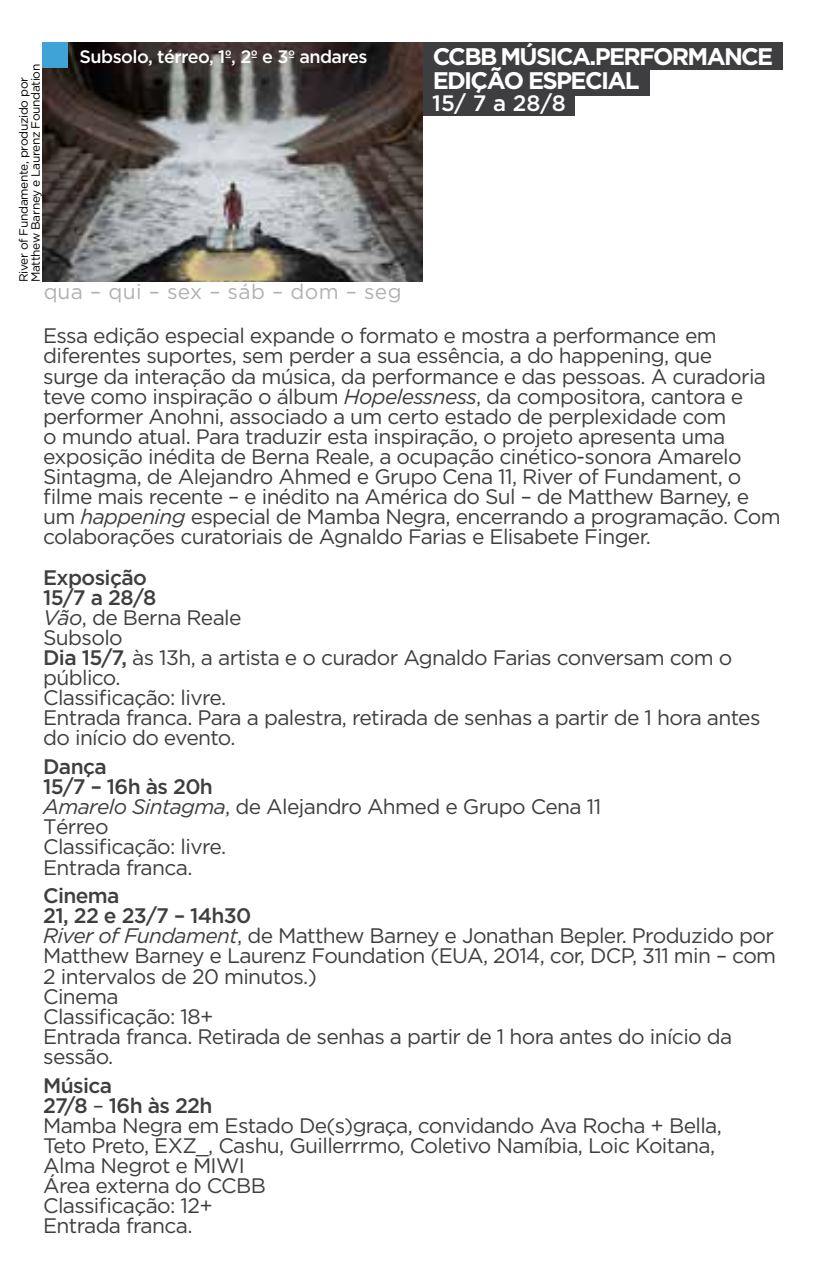
<style>
.page{position:relative;width:825px;height:1276px;background:#fff}
.page>*{position:absolute;margin:0;border:0;box-sizing:border-box;transform-origin:0 0}
.t1{font:700 24px/23.7px "Gotham";letter-spacing:-.07em;color:#fff}
.t2{font:500 22.2px "Gotham";color:#fff}
.t3{font:21px/20.1px "Gotham";letter-spacing:-.03em;color:#3e3d40}
.t4{font:21px "Gotham";letter-spacing:.02em;color:#9c9e9f}
.t5{font:500 18px "Gotham";letter-spacing:-.03em;color:#fff}
.t6{font:12px/12px "Gotham";letter-spacing:-.03em;color:#000}
.s1{font-style:italic}
.s2{font-weight:500}
</style>
<div class="page">
<div style="left:422px;top:43px;width:360px;height:27px;background:#3e3d40"></div>
<div style="left:422px;top:68px;width:227px;height:28px;background:#3e3d40"></div>
<div style="left:422px;top:93px;width:152px;height:23px;background:#3e3d40"></div>
<img style="left:43px;top:43px;width:379px;height:238px">
<svg style="left:42px;top:43px;width:26px;height:25px"></svg>
<p class="t6" style="left:17px;top:282px;width:220px;rotate:-90deg">River of Fundamente, produzido por<br>Matthew Barney e Laurenz Foundation</p>
<p class="t5" style="left:80px;top:46px;width:289px">Subsolo, térreo, 1º, 2º e 3º andares</p>
<p class="t4" style="left:43px;top:280px;width:360px">qua – qui – sex – sáb – dom – seg</p>
<p class="t1" style="left:433px;top:44px;width:342px">CCBB MÚSICA.PERFORMANCE<br>EDIÇÃO ESPECIAL</p>
<p class="t2" style="left:432px;top:91px;width:135px">15/ 7 a 28/8</p>
<p class="t3" style="left:43px;top:325px;width:739px">Essa edição especial expande o formato e mostra a performance em diferentes suportes, sem perder a sua essência, a do happening, que<br>surge da interação da música, da performance e das pessoas. A curadoria teve como inspiração o álbum <span class="s1">Hopelessness</span>, da compositora, cantora e performer Anohni, associado a um certo estado de perplexidade com<br>o mundo atual. Para traduzir esta inspiração, o projeto apresenta uma exposição inédita de Berna Reale, a ocupação cinético-sonora Amarelo Sintagma, de Alejandro Ahmed e Grupo Cena 11, River of Fundament, o filme mais recente – e inédito na América do Sul – de Matthew Barney, e um <span class="s1">happening</span> especial de Mamba Negra, encerrando a programação. Com colaborações curatoriais de Agnaldo Farias e Elisabete Finger.</p>
<p class="t3" style="left:43px;top:567px;width:719px"><span class="s2">Exposição<br>15/7 a 28/8<br></span><span class="s1">Vão</span>, de Berna Reale<br>Subsolo<br><span class="s2">Dia 15/7,</span> às 13h, a artista e o curador Agnaldo Farias conversam com o público.<br>Classificação: livre.<br>Entrada franca. Para a palestra, retirada de senhas a partir de 1 hora antes do início do evento.</p>
<p class="t3" style="left:43px;top:756px;width:559px"><span class="s2">Dança<br>15/7 – 16h às 20h<br></span><span class="s1">Amarelo Sintagma</span>, de Alejandro Ahmed e Grupo Cena 11<br>Térreo<br>Classificação: livre.<br>Entrada franca.</p>
<p class="t3" style="left:43px;top:885px;width:734px"><span class="s2">Cinema<br>21, 22 e 23/7 – 14h30<br></span><span class="s1">River of Fundament</span>, de Matthew Barney e Jonathan Bepler. Produzido por Matthew Barney e Laurenz Foundation (EUA, 2014, cor, DCP, 311 min – com 2 intervalos de 20 minutos.)<br>Cinema<br>Classificação: 18+<br>Entrada franca. Retirada de senhas a partir de 1 hora antes do início da sessão.</p>
<p class="t3" style="left:43px;top:1074px;width:680px"><span class="s2">Música<br>27/8</span> – <span class="s2">16h às 22h<br></span>Mamba Negra em Estado De(s)graça, convidando Ava Rocha + Bella,<br>Teto Preto, EXZ_, Cashu, Guillerrrmo, Coletivo Namíbia, Loic Koitana,<br>Alma Negrot e MIWI<br>Área externa do CCBB<br>Classificação: 12+<br>Entrada franca.</p>
</div>
